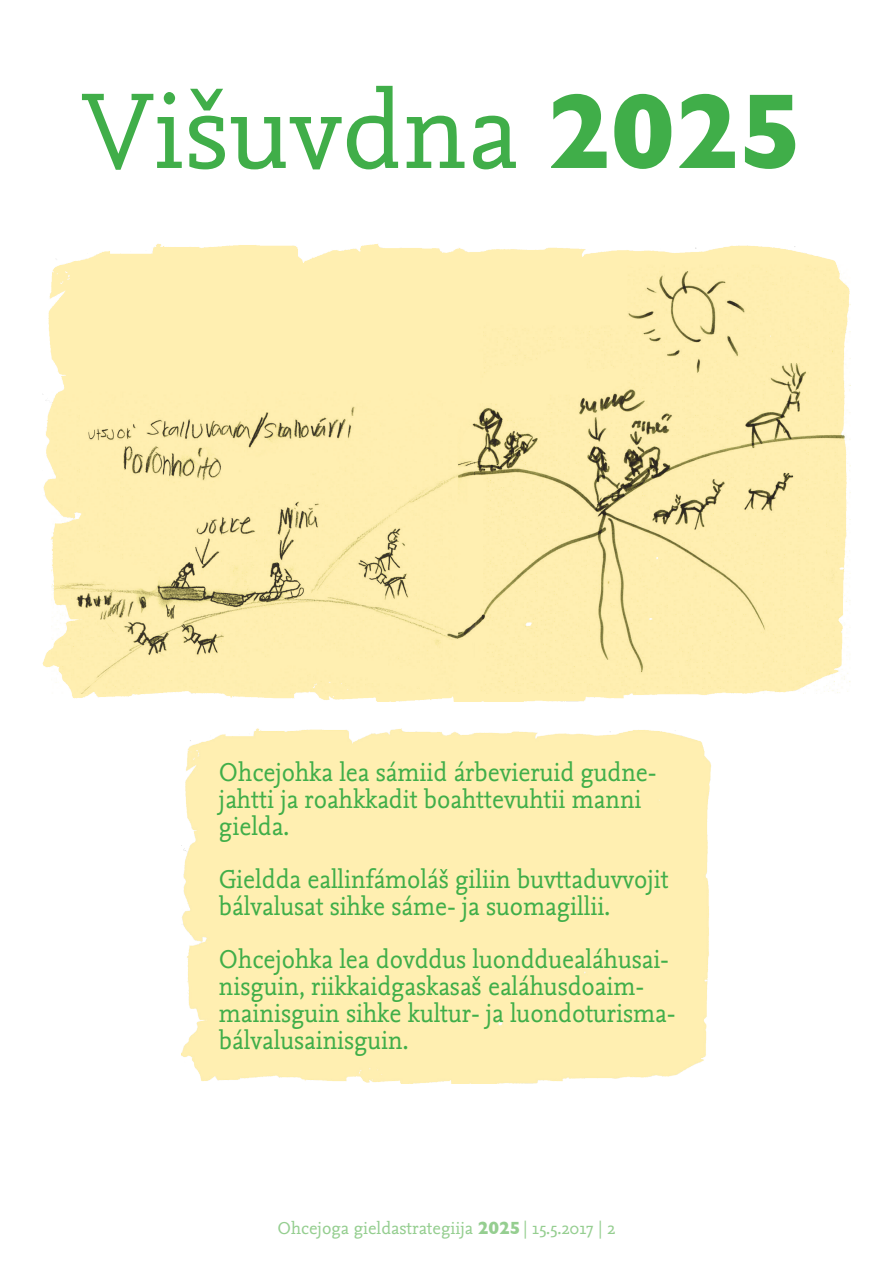
<style>
.page{position:relative;width:893px;height:1263px;background:#fff}
.page>*{position:absolute;margin:0;border:0;box-sizing:border-box;transform-origin:0 0}
.t1{font:112.5px "Nexus Mix Pro";color:#40ae49}
.t2{font:27px/27px "Nexus Mix Pro";color:#40ae49;scale:.94 1}
.t3{font:18px "Nexus Mix Pro";color:#95ce90}
.s1{font-family:"Gill Sans";font-weight:700;font-size:108px}
.s2{font-family:"Gill Sans";font-weight:700}
</style>
<div class="page">
<div style="left:182px;top:728px;width:529px;height:355px;background:#ffefb1"></div>
<img style="left:43px;top:243px;width:793px;height:459px">
<img style="left:51px;top:263px;width:800px;height:431px">
<h1 class="t1" style="left:82px;top:47px;width:723px">Višuvdna <span class="s1">2025</span></h1>
<p class="t2" style="left:219px;top:757px;width:468px">Ohcejohka lea sámiid árbevieruid gudne&shy;jahtti ja roahkkadit boahttevuhtii manni gielda.</p>
<p class="t2" style="left:219px;top:864px;width:480px">Gieldda eallinfámoláš giliin buvttaduvvojit bálvalusat sihke sáme- ja suomagillii.</p>
<p class="t2" style="left:219px;top:944px;width:484px">Ohcejohka lea dovddus luondduealáhusai&shy;nisguin, riikkaidgaskasaš ealáhusdoaim&shy;mainisguin sihke kultur- ja luondoturisma&shy;bálvalusainisguin.</p>
<p class="t3" style="left:278px;top:1214px;width:339px">Ohcejoga gieldastrategiija <span class="s2">2025</span>| 15.5.2017 | 2</p>
</div>
